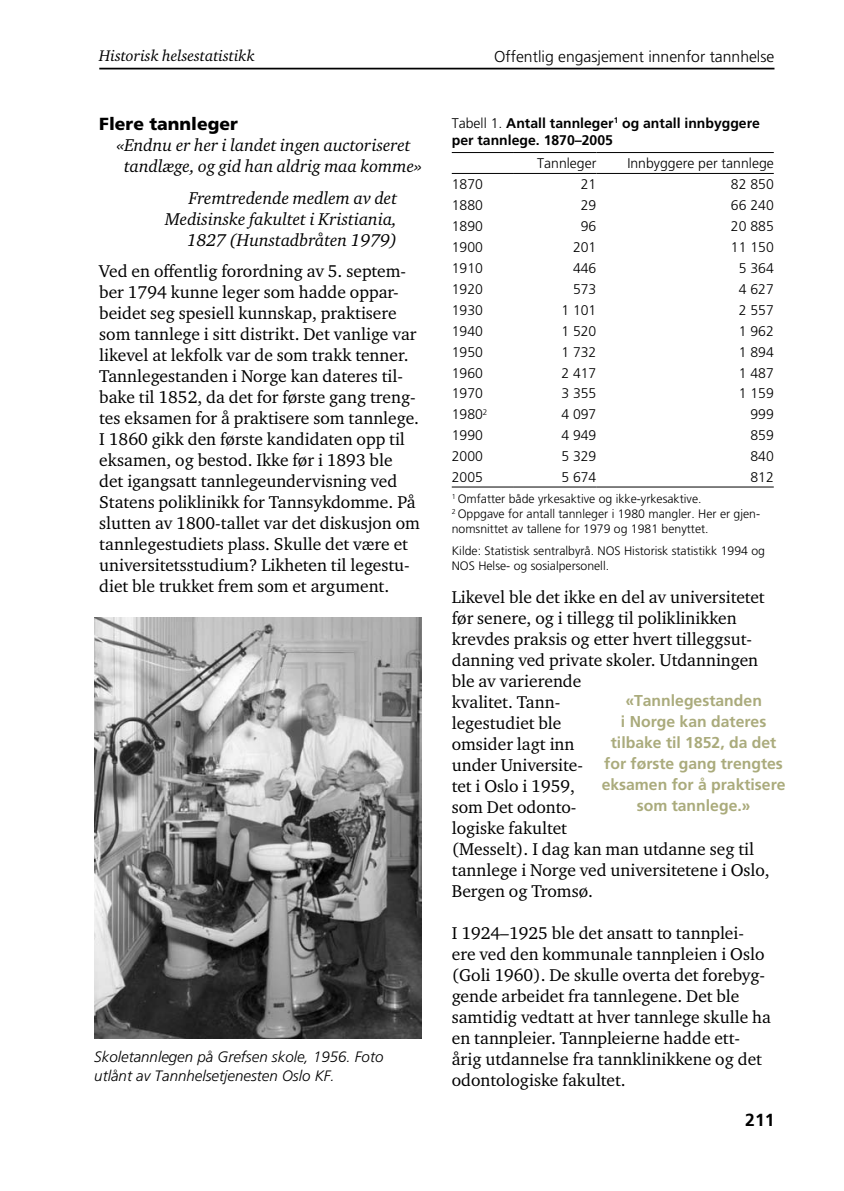
<style>
.page{position:relative;width:844px;height:1191px;background:#fff}
.page>*{position:absolute;margin:0;border:0;box-sizing:border-box;transform-origin:0 0}
.t1{font:17.5px/21px "Charter ITC Std";color:#000}
.t2{font:italic 17.5px/21px "Charter ITC Std";color:#000}
.t3{font:900 17.5px "Frutiger";color:#000}
.t4{font:700 17.5px "Frutiger";color:#000}
.t5{font:700 15.75px/21px "Frutiger";color:#aaab7c;text-align:center}
.t6{font:300 15.75px "Frutiger";color:#000}
.t7{font:italic 15.75px "Charter ITC Std";color:#000}
.t8{font:italic 300 15.05px/18.9px "Frutiger";color:#000}
.t9{font:300 14px "Frutiger";color:#000}
.t10{font:700 14px/17.5px "Frutiger";color:#000}
.t11{font:300 12.25px/14.9px "Frutiger";color:#000}
.s1{font-weight:300}
</style>
<div class="page">
<hr style="left:99px;top:68px;width:675px;height:1px;background:#000">
<hr style="left:451px;top:152px;width:62px;height:1px;background:#000">
<hr style="left:513px;top:152px;width:83px;height:1px;background:#000">
<hr style="left:596px;top:152px;width:177px;height:1px;background:#000">
<hr style="left:451px;top:173px;width:62px;height:1px;background:#000">
<hr style="left:513px;top:173px;width:83px;height:1px;background:#000">
<hr style="left:596px;top:173px;width:177px;height:1px;background:#000">
<hr style="left:451px;top:486px;width:62px;height:1px;background:#000">
<hr style="left:513px;top:486px;width:83px;height:1px;background:#000">
<hr style="left:596px;top:486px;width:177px;height:1px;background:#000">
<img style="left:94px;top:617px;width:328px;height:421px">
<p class="t7" style="left:99px;top:46px;width:157px">Historisk helsestatistikk</p>
<p class="t6" style="left:494px;top:48px;width:282px">Offentlig engasjement innenfor tannhelse</p>
<p class="t3" style="left:99px;top:113px;width:140px">Flere tannleger</p>
<p class="t2" style="left:124px;top:135px;width:299px;text-indent:-7px">«Endnu er her i landet ingen auctoriseret tandlæge, og gid han aldrig maa komme»</p>
<p class="t2" style="left:165px;top:187px;width:233px;text-align:right">Fremtredende medlem av det<br>Medisinske fakultet i Kristiania,<br>1827 (Hunstadbråten 1979)</p>
<p class="t1" style="left:99px;top:260px;width:322px">Ved en offentlig forordning av 5. septem&shy;ber 1794 kunne leger som hadde oppar&shy;beidet seg spesiell kunnskap, praktisere som tannlege i sitt distrikt. Det vanlige var likevel at lekfolk var de som trakk tenner.<br>Tannlegestanden i Norge kan dateres til&shy;bake til 1852, da det for første gang treng&shy;tes eksamen for å praktisere som tannlege.<br>I 1860 gikk den første kandidaten opp til eksamen, og bestod. Ikke før i 1893 ble det igangsatt tannlegeundervisning ved Statens poliklinikk for Tannsykdomme. På slutten av 1800-tallet var det diskusjon om tannlegestudiets plass. Skulle det være et universitetsstudium? Likheten til legestu&shy;diet ble trukket frem som et argument.</p>
<p class="t8" style="left:94px;top:1047px;width:290px">Skoletannlegen på Grefsen skole, 1956. Foto utlånt av Tannhelsetjenesten Oslo KF.</p>
<p class="t10" style="left:451px;top:114px;width:309px"><span class="s1">Tabell 1.</span> Antall tannleger<sup>1</sup> og antall innbyggere per tannlege. 1870–2005</p>
<p class="t9" style="left:537px;top:156px;width:61px">Tannleger</p>
<p class="t9" style="left:627px;top:156px;width:148px">Innbyggere per tannlege</p>
<p class="t9" style="left:451px;top:177px;width:33px">1870</p>
<p class="t9" style="left:580px;top:177px;width:17px">21</p>
<p class="t9" style="left:730px;top:177px;width:44px">82 850</p>
<p class="t9" style="left:451px;top:197px;width:33px">1880</p>
<p class="t9" style="left:580px;top:197px;width:17px">29</p>
<p class="t9" style="left:730px;top:197px;width:44px">66 240</p>
<p class="t9" style="left:451px;top:218px;width:33px">1890</p>
<p class="t9" style="left:580px;top:218px;width:17px">96</p>
<p class="t9" style="left:730px;top:218px;width:44px">20 885</p>
<p class="t9" style="left:451px;top:239px;width:33px">1900</p>
<p class="t9" style="left:573px;top:239px;width:25px">201</p>
<p class="t9" style="left:730px;top:239px;width:44px">11 150</p>
<p class="t9" style="left:451px;top:260px;width:33px">1910</p>
<p class="t9" style="left:573px;top:260px;width:25px">446</p>
<p class="t9" style="left:738px;top:260px;width:37px">5 364</p>
<p class="t9" style="left:451px;top:281px;width:33px">1920</p>
<p class="t9" style="left:573px;top:281px;width:25px">573</p>
<p class="t9" style="left:738px;top:281px;width:37px">4 627</p>
<p class="t9" style="left:451px;top:302px;width:33px">1930</p>
<p class="t9" style="left:561px;top:302px;width:37px">1 101</p>
<p class="t9" style="left:738px;top:302px;width:37px">2 557</p>
<p class="t9" style="left:451px;top:323px;width:33px">1940</p>
<p class="t9" style="left:561px;top:323px;width:37px">1 520</p>
<p class="t9" style="left:738px;top:323px;width:37px">1 962</p>
<p class="t9" style="left:451px;top:344px;width:33px">1950</p>
<p class="t9" style="left:561px;top:344px;width:37px">1 732</p>
<p class="t9" style="left:738px;top:344px;width:37px">1 894</p>
<p class="t9" style="left:451px;top:365px;width:33px">1960</p>
<p class="t9" style="left:561px;top:365px;width:37px">2 417</p>
<p class="t9" style="left:738px;top:365px;width:37px">1 487</p>
<p class="t9" style="left:451px;top:386px;width:33px">1970</p>
<p class="t9" style="left:561px;top:386px;width:37px">3 355</p>
<p class="t9" style="left:738px;top:386px;width:37px">1 159</p>
<p class="t9" style="left:451px;top:406px;width:37px">1980<sup>2</sup></p>
<p class="t9" style="left:561px;top:406px;width:37px">4 097</p>
<p class="t9" style="left:750px;top:406px;width:25px">999</p>
<p class="t9" style="left:451px;top:427px;width:33px">1990</p>
<p class="t9" style="left:561px;top:427px;width:37px">4 949</p>
<p class="t9" style="left:750px;top:427px;width:25px">859</p>
<p class="t9" style="left:451px;top:448px;width:33px">2000</p>
<p class="t9" style="left:561px;top:448px;width:37px">5 329</p>
<p class="t9" style="left:750px;top:448px;width:25px">840</p>
<p class="t9" style="left:451px;top:469px;width:33px">2005</p>
<p class="t9" style="left:561px;top:469px;width:37px">5 674</p>
<p class="t9" style="left:750px;top:469px;width:25px">812</p>
<p class="t11" style="left:451px;top:491px;width:310px"><sup>1</sup> Omfatter både yrkesaktive og ikke-yrkesaktive.<br><sup>2</sup> Oppgave for antall tannleger i 1980 mangler. Her er gjen&shy;nomsnittet av tallene for 1979 og 1981 benyttet.</p>
<p class="t11" style="left:451px;top:543px;width:315px">Kilde: Statistisk sentralbyrå. NOS Historisk statistikk 1994 og<br>NOS Helse- og sosialpersonell.</p>
<p class="t1" style="left:451px;top:586px;width:319px">Likevel ble det ikke en del av universitetet før senere, og i tillegg til poliklinikken krevdes praksis og etter hvert tilleggsut&shy;danning ved private skoler. Utdanningen ble av varierende<br>kvalitet. Tann-<br>legestudiet ble<br>omsider lagt inn<br>under Universite-<br>tet i Oslo i 1959,<br>som Det odonto-<br>logiske fakultet<br>(Messelt). I dag kan man utdanne seg til tannlege i Norge ved universitetene i Oslo,<br>Bergen og Tromsø.</p>
<p class="t1" style="left:451px;top:922px;width:320px">I 1924–1925 ble det ansatt to tannplei&shy;ere ved den kommunale tannpleien i Oslo (Goli 1960). De skulle overta det forebyg&shy;gende arbeidet fra tannlegene. Det ble samtidig vedtatt at hver tannlege skulle ha en tannpleier. Tannpleierne hadde ett&shy;årig utdannelse fra tannklinikkene og det odontologiske fakultet.</p>
<p class="t5" style="left:601px;top:690px;width:185px">«Tannlegestanden<br>i Norge kan dateres tilbake til 1852, da det for første gang trengtes eksamen for å praktisere som tannlege.»</p>
<p class="t4" style="left:745px;top:1110px;width:31px">211</p>
</div>
